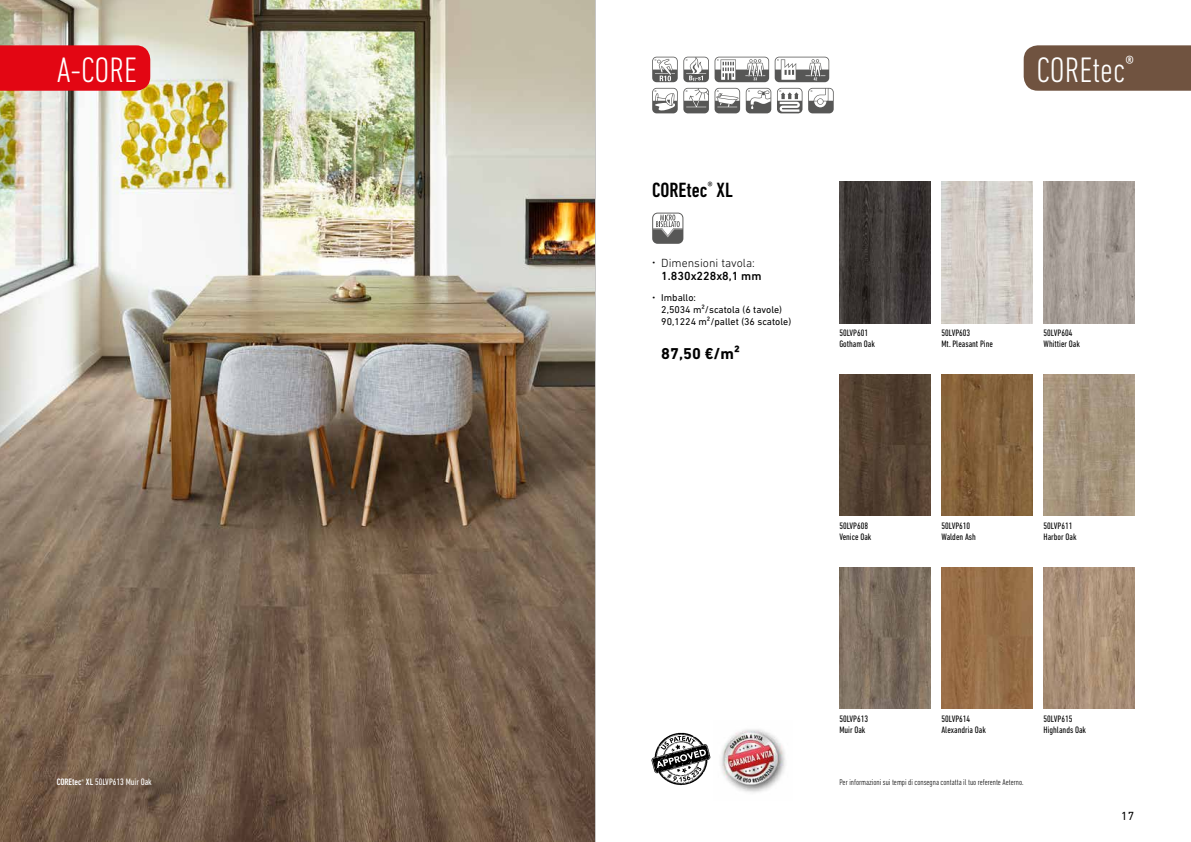
<style>
.page{position:relative;width:1191px;height:842px;background:#fff}
.page>*{position:absolute;margin:0;border:0;box-sizing:border-box;transform-origin:0 0}
.t1{font:300 condensed 36px "DIN Next LT Pro";color:#fff}
.t2{font:500 condensed 21px "DIN Next LT Pro";color:#000}
.t3{font:700 16px "DIN Next LT Pro";color:#000}
.t4{font:300 12px/13px "DIN Next LT Pro";color:#000}
.t5{font:12px "DIN Next LT Pro";color:#000}
.t6{font:10px/12px "DIN Next LT Pro";color:#000}
.t7{font:condensed 9.5px/11.4px "DIN Next LT Pro";color:#000}
.t8{font:condensed 9.5px "DIN Next LT Pro";color:#fff}
.t9{font:300 condensed 8.5px "DIN Next LT Pro";color:#000}
.s1{font-size:8px}
.s2{font-weight:500}
.s3{font-weight:300;font-size:8px}
</style>
<div class="page">
<img style="left:941px;top:374px;width:91px;height:142px">
<img style="left:839px;top:374px;width:91px;height:142px">
<div style="left:1023px;top:45px;width:168px;height:46px;background:#705340"></div>
<img style="left:0;top:0;width:595px;height:842px">
<svg style="left:652px;top:213px;width:31px;height:31px"></svg>
<img style="left:839px;top:181px;width:91px;height:142px">
<img style="left:941px;top:181px;width:91px;height:142px">
<img style="left:1043px;top:181px;width:91px;height:142px">
<img style="left:839px;top:567px;width:91px;height:142px">
<img style="left:1043px;top:567px;width:91px;height:142px">
<img style="left:1043px;top:374px;width:91px;height:142px">
<img style="left:941px;top:567px;width:91px;height:142px">
<div style="left:0;top:45px;width:150px;height:46px;background:#e30613"></div>
<svg style="left:652px;top:88px;width:25px;height:25px"></svg>
<svg style="left:683px;top:88px;width:57px;height:25px"></svg>
<svg style="left:777px;top:88px;width:25px;height:25px"></svg>
<svg style="left:652px;top:57px;width:25px;height:25px"></svg>
<svg style="left:746px;top:88px;width:25px;height:25px"></svg>
<svg style="left:683px;top:57px;width:146px;height:25px"></svg>
<svg style="left:808px;top:88px;width:25px;height:25px"></svg>
<img style="left:721px;top:729px;width:64px;height:64px">
<img style="left:651px;top:732px;width:60px;height:54px">
<hr style="left:595px;top:0;width:1px;height:842px;background:#c6c6c6">
<h1 class="t1" style="left:57px;top:49px;width:81px">A-CORE</h1>
<h2 class="t2" style="left:652px;top:178px;width:82px">COREtec<sup>®</sup> XL</h2>
<p class="t4" style="left:661px;top:256px;width:102px;text-indent:-9px"><span class="s1">•</span> Dimensioni tavola:<br><span class="s2">1.830x228x8,1 mm</span></p>
<p class="t6" style="left:661px;top:292px;width:131px;text-indent:-9px"><span class="s3">•</span> Imballo:<br>2,5034 m²/scatola (6 tavole)<br>90,1224 m²/pallet (36 scatole)</p>
<h3 class="t3" style="left:661px;top:344px;width:80px">87,50 €/m²</h3>
<p class="t7" style="left:839px;top:327px;width:37px">50LVP601<br>Gotham Oak</p>
<p class="t7" style="left:839px;top:520px;width:34px">50LVP608<br>Venice Oak</p>
<h1 class="t1" style="left:1036px;top:49px;width:99px">COREtec<sup>®</sup></h1>
<p class="t7" style="left:941px;top:327px;width:53px">50LVP603<br>Mt. Pleasant Pine</p>
<p class="t7" style="left:1043px;top:327px;width:38px">50LVP604<br>Whittier Oak</p>
<p class="t7" style="left:941px;top:520px;width:36px">50LVP610<br>Walden Ash</p>
<p class="t7" style="left:1043px;top:520px;width:35px">50LVP611<br>Harbor Oak</p>
<p class="t7" style="left:839px;top:712px;width:30px">50LVP613<br>Muir Oak</p>
<p class="t7" style="left:941px;top:712px;width:46px">50LVP614<br>Alexandria Oak</p>
<p class="t7" style="left:1043px;top:712px;width:44px">50LVP615<br>Highlands Oak</p>
<p class="t8" style="left:57px;top:777px;width:97px"><span class="s2">COREtec</span><sup>®</sup> <span class="s2">XL</span> 50LVP613 Muir Oak</p>
<p class="t9" style="left:839px;top:778px;width:186px">Per informazioni sui tempi di consegna contatta il tuo referente Aeterno.</p>
<p class="t5" style="left:1121px;top:809px;width:15px">17</p>
</div>
